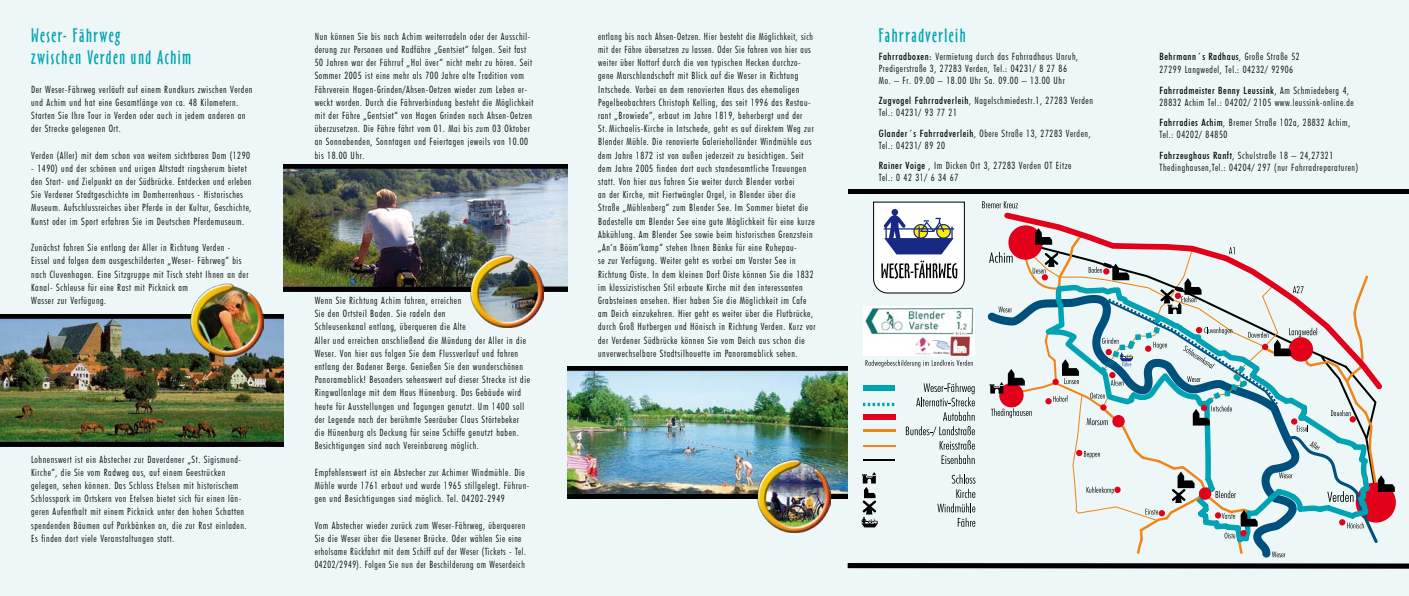
<style>
.page{position:relative;width:1409px;height:596px;background:#fff}
.page>*{position:absolute;margin:0;border:0;box-sizing:border-box;transform-origin:0 0}
.t1{font:18px/21.6px "Oz Handicraft BT";letter-spacing:.085em;color:#00a3b3}
.t2{font:300 condensed 10px/13.2px "Futura BT";letter-spacing:.06em;color:#000}
.t3{font:300 condensed 10px/13.2px "Futura BT";letter-spacing:.06em;color:#000;scale:.96 1}
.s1{font-weight:500}
</style>
<div class="page">
<div style="left:0;top:0;width:1409px;height:595px;background:#edf7f7"></div>
<img style="left:283px;top:164px;width:284px;height:128px">
<img style="left:567px;top:366px;width:281px;height:132px">
<img style="left:0;top:314px;width:283px;height:132px">
<div style="left:848px;top:189px;width:561px;height:5px;background:#000"></div>
<svg style="left:848px;top:201px;width:561px;height:367px"></svg>
<div style="left:1201px;top:404px;width:6px;height:7px;background:#e2001a;border-radius:50%"></div>
<img style="left:191px;top:283px;width:73px;height:73px">
<img style="left:757px;top:459px;width:73px;height:73px">
<img style="left:470px;top:254px;width:73px;height:73px">
<h1 class="t1" style="left:31px;top:24px;width:161px">Weser- Fährweg<br>zwischen Verden und Achim</h1>
<p class="t2" style="left:31px;top:82px;width:223px">Der Weser-Fährweg verläuft auf einem Rundkurs zwischen Verden und Achim und hat eine Gesamtlänge von ca. 48 Kilometern.<br>Starten Sie Ihre Tour in Verden oder auch in jedem anderen an der Strecke gelegenen Ort.</p>
<p class="t2" style="left:31px;top:148px;width:220px">Verden (Aller) mit dem schon von weitem sichtbaren Dom (1290</p>
<p class="t2" style="left:31px;top:161px;width:222px">- 1490) und der schönen und urigen Altstadt ringsherum bietet den Start- und Zielpunkt an der Südbrücke. Entdecken und erleben Sie Verdener Stadtgeschichte im Domherrenhaus - Historisches Museum. Aufschlussreiches über Pferde in der Kultur, Geschichte, Kunst oder im Sport erfahren Sie im Deutschen Pferdemuseum.</p>
<p class="t2" style="left:31px;top:241px;width:219px">Zunächst fahren Sie entlang der Aller in Richtung Verden - Eissel und folgen dem ausgeschilderten „Weser- Fährweg“ bis nach Cluvenhagen. Eine Sitzgruppe mit Tisch steht Ihnen an der Kanal- Schleuse für eine Rast mit Picknick am<br>Wasser zur Verfügung.</p>
<p class="t2" style="left:31px;top:452px;width:217px">Lohnenswert ist ein Abstecher zur Daverdener „St. Sigismund-Kirche“, die Sie vom Radweg aus, auf einem Geestrücken gelegen, sehen können. Das Schloss Etelsen mit historischem Schlosspark im Ortskern von Etelsen bietet sich für einen län&shy;geren Aufenthalt mit einem Picknick unter den hohen Schatten spendenden Bäumen auf Parkbänken an, die zur Rast einladen.<br>Es finden dort viele Veranstaltungen statt.</p>
<p class="t2" style="left:315px;top:29px;width:220px">Nun können Sie bis nach Achim weiterradeln oder der Ausschil&shy;derung zur Personen und Radfähre „Gentsiet“ folgen. Seit fast 50 Jahren war der Fährruf „Hol över“ nicht mehr zu hören. Seit Sommer 2005 ist eine mehr als 700 Jahre alte Tradition vom Fährverein Hagen-Grinden/Ahsen-Oetzen wieder zum Leben er&shy;weckt worden. Durch die Fährverbindung besteht die Möglichkeit mit der Fähre „Gentsiet“ von Hagen Grinden nach Ahsen-Oetzen überzusetzen. Die Fähre fährt vom 01. Mai bis zum 03 Oktober an Sonnabenden, Sonntagen und Feiertagen jeweils von 10.00 bis 18.00 Uhr.</p>
<p class="t2" style="left:315px;top:293px;width:217px">Wenn Sie Richtung Achim fahren, erreichen<br>Sie den Ortsteil Baden. Sie radeln den<br>Schleusenkanal entlang, überqueren die Alte<br>Aller und erreichen anschließend die Mündung der Aller in die Weser. Von hier aus folgen Sie dem Flussverlauf und fahren entlang der Badener Berge. Genießen Sie den wunderschönen Panoramablick! Besonders sehenswert auf dieser Strecke ist die Ringwallanlage mit dem Haus Hünenburg. Das Gebäude wird heute für Ausstellungen und Tagungen genutzt. Um 1400 soll der Legende nach der berühmte Seeräuber Claus Störtebeker die Hünenburg als Deckung für seine Schiffe genutzt haben.<br>Besichtigungen sind nach Vereinbarung möglich.</p>
<p class="t2" style="left:315px;top:465px;width:216px">Empfehlenswert ist ein Abstecher zur Achimer Windmühle. Die<br>Mühle wurde 1761 erbaut und wurde 1965 stillgelegt. Führun&shy;gen und Besichtigungen sind möglich. Tel. 04202-2949</p>
<p class="t2" style="left:315px;top:518px;width:213px">Vom Abstecher wieder zurück zum Weser-Fährweg, überqueren Sie die Weser über die Uesener Brücke. Oder wählen Sie eine erholsame Rückfahrt mit dem Schiff auf der Weser (Tickets - Tel.<br>04202/2949). Folgen Sie nun der Beschilderung am Weserdeich</p>
<p class="t3" style="left:598px;top:29px;width:228px">entlang bis nach Ahsen-Oetzen. Hier besteht die Möglichkeit, sich mit der Fähre übersetzen zu lassen. Oder Sie fahren von hier aus weiter über Nottorf durch die von typischen Hecken durchzo&shy;gene Marschlandschaft mit Blick auf die Weser in Richtung Intschede. Vorbei an dem renovierten Haus des ehemaligen Pegelbeobachters Christoph Kelling, das seit 1996 das Restau&shy;rant „Browiede“, erbaut im Jahre 1819, beherbergt und der<br>St. Michaelis-Kirche in Intschede, geht es auf direktem Weg zur Blender Mühle. Die renovierte Galerieholländer Windmühle aus dem Jahre 1872 ist von außen jederzeit zu besichtigen. Seit dem Jahre 2005 finden dort auch standesamtliche Trauungen statt. Von hier aus fahren Sie weiter durch Blender vorbei<br>an der Kirche, mit Fiertwängler Orgel, in Blender über die Straße „Mühlenberg“ zum Blender See. Im Sommer bietet die Badestelle am Blender See eine gute Möglichkeit für eine kurze Abkühlung. Am Blender See sowie beim historischen Grenzstein „An‘n Bööm‘kamp“ stehen Ihnen Bänke für eine Ruhepau-<br>se zur Verfügung. Weiter geht es vorbei am Varster See in Richtung Oiste. In dem kleinen Dorf Oiste können Sie die 1832 im klassizistischen Stil erbaute Kirche mit den interessanten Grabsteinen ansehen. Hier haben Sie die Möglichkeit im Cafe am Deich einzukehren. Hier geht es weiter über die Flutbrücke, durch Groß Hutbergen und Hönisch in Richtung Verden. Kurz vor der Verdener Südbrücke können Sie vom Deich aus schon die unverwechselbare Stadtsilhouette im Panoramablick sehen.</p>
<h1 class="t1" style="left:879px;top:24px;width:88px">Fahrradverleih</h1>
<p class="t2" style="left:879px;top:50px;width:201px;line-height:12px"><span class="s1">Fahrradboxen:</span> Vermietung durch das Fahrradhaus Unruh,<br>Predigerstraße 3, 27283 Verden, Tel.: 04231/ 8 27 86<br>Mo. – Fr. 09.00 – 18.00 Uhr Sa. 09.00 – 13.00 Uhr</p>
<p class="t2" style="left:879px;top:95px;width:216px;line-height:12px"><span class="s1">Zugvogel Fahrradverleih</span>, Nagelschmiedestr.1, 27283 Verden<br>Tel.: 04231/ 93 77 21</p>
<p class="t2" style="left:879px;top:127px;width:213px;line-height:12px"><span class="s1">Glander´s Fahrradverleih</span>, Obere Straße 13, 27283 Verden,<br>Tel.: 04231/ 89 20</p>
<p class="t2" style="left:879px;top:160px;width:194px;line-height:12px"><span class="s1">Rainer Voige</span> , Im Dicken Ort 3, 27283 Verden OT Eitze<br>Tel.: 0 42 31/ 6 34 67</p>
<p class="t2" style="left:1159px;top:50px;width:142px"><span class="s1">Behrmann´s Radhaus</span>, Große Straße 52<br>27299 Langwedel, Tel.: 04232/ 92906</p>
<p class="t2" style="left:1159px;top:84px;width:196px;line-height:12px"><span class="s1">Fahrradmeister Benny Leussink</span>, Am Schmiedeberg 4,<br>28832 Achim Tel.: 04202/ 2105 www.leussink-online.de</p>
<p class="t2" style="left:1159px;top:117px;width:192px;line-height:12px"><span class="s1">Fahrradies Achim</span>, Bremer Straße 102a, 28832 Achim,<br>Tel.: 04202/ 84850</p>
<p class="t2" style="left:1159px;top:149px;width:200px;line-height:12px"><span class="s1">Fahrzeughaus Ranft</span>, Schulstraße 18 – 24,27321<br>Thedinghausen,Tel.: 04204/ 297 (nur Fahrradreparaturen)</p>
</div>
